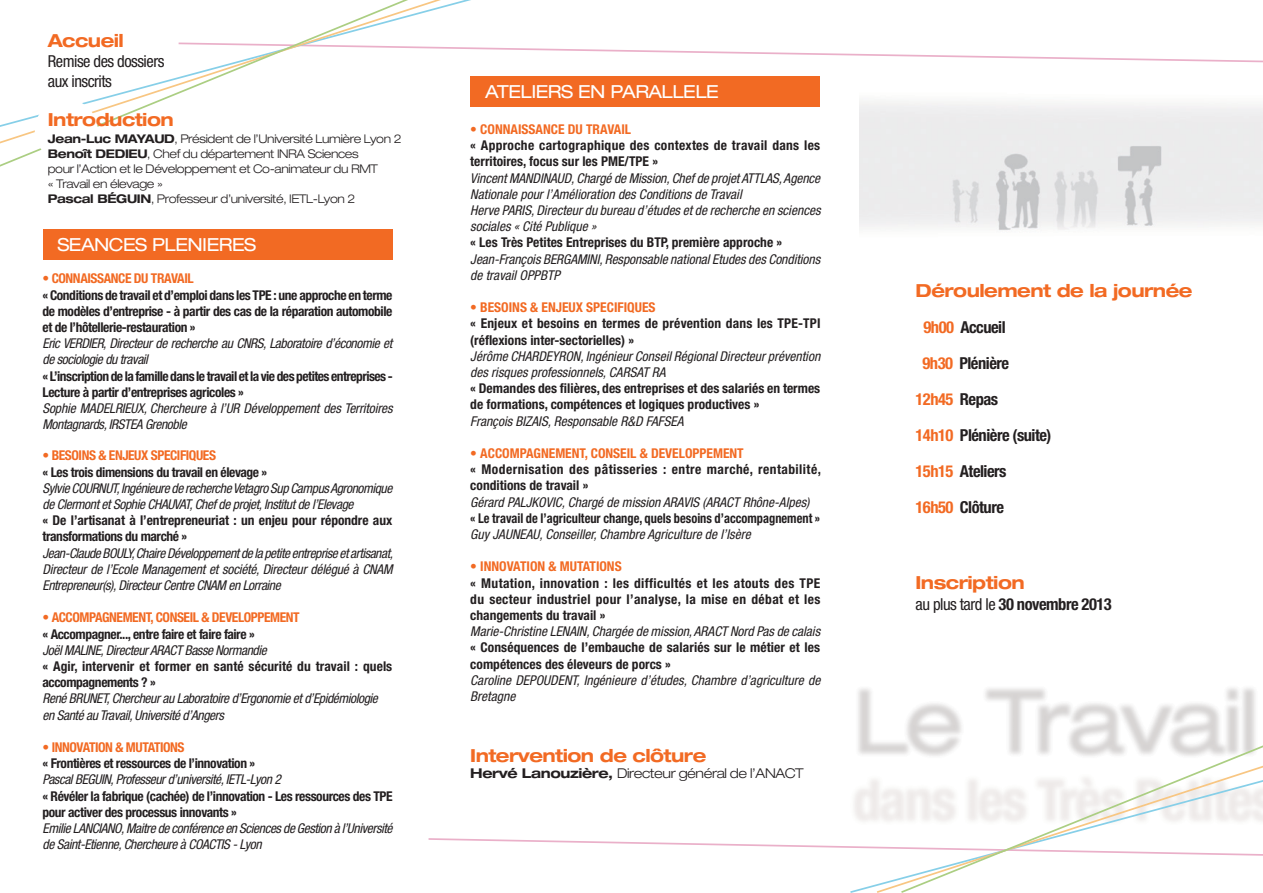
<style>
.page{position:relative;width:1263px;height:893px;background:#fff}
.page>*{position:absolute;margin:0;border:0;box-sizing:border-box;transform-origin:0 0}
.t1{font:700 expanded 18px "Helvetica Neue";letter-spacing:-.03em;color:#f26a23}
.t2{font:expanded 18px "Helvetica Neue";letter-spacing:-.03em;color:#fff}
.t3{font:700 condensed 16.5px "Helvetica Neue";letter-spacing:-.03em;color:#231f20}
.t4{font:condensed 16.5px/19.8px "Helvetica Neue";letter-spacing:-.03em;color:#231f20}
.t5{font:700 condensed 16.5px "Helvetica Neue";letter-spacing:-.03em;color:#f26a23}
.t6{font:700 condensed 13.5px/16.2px "Helvetica Neue";color:#231f20}
.t7{font:italic condensed 13.5px/16.2px "Helvetica Neue";letter-spacing:-.03em;color:#231f20}
.t8{font:italic condensed 13.5px/16.2px "Helvetica Neue";color:#231f20}
.t9{font:700 condensed 13.5px/16.2px "Helvetica Neue";letter-spacing:-.03em;color:#231f20}
.t10{font:700 condensed 13.5px "Helvetica Neue";letter-spacing:-.03em;color:#f26a23}
.t11{font:700 condensed 13.5px "Helvetica Neue";color:#f26a23}
.t12{font:700 condensed 13.5px/16.2px "Helvetica Neue";letter-spacing:-.04em;color:#231f20}
.t13{font:italic condensed 13.5px/16.2px "Helvetica Neue";letter-spacing:-.01em;color:#231f20}
.t14{font:700 condensed 13.5px/16.2px "Helvetica Neue";letter-spacing:.02em;color:#231f20}
.t15{font:italic condensed 13.5px/16.2px "Helvetica Neue";letter-spacing:-.005em;color:#231f20}
.t16{font:700 condensed 13.5px/16.2px "Helvetica Neue";letter-spacing:.03em;color:#231f20}
.t17{font:700 condensed 13.5px "Helvetica Neue";color:#231f20;scale:.92 1}
.t18{font:300 expanded 13.5px "Helvetica Neue";letter-spacing:-.03em;color:#231f20}
.t19{font:300 expanded 12px/15px "Helvetica Neue";letter-spacing:-.03em;color:#231f20}
.s1{font-weight:700}
.s2{color:#f26a23}
.s3{color:#231f20}
.s4{font-weight:400}
</style>
<div class="page">
<img style="left:859px;top:101px;width:404px;height:130px">
<svg style="left:856px;top:53px;width:407px;height:10px"></svg>
<svg style="left:0;top:0;width:672px;height:167px"></svg>
<div style="left:43px;top:229px;width:349px;height:31px;background:#f26a23"></div>
<div style="left:470px;top:76px;width:350px;height:31px;background:#f26a23"></div>
<svg style="left:428px;top:838px;width:420px;height:10px"></svg>
<svg style="left:848px;top:696px;width:27px;height:197px"></svg>
<svg style="left:875px;top:742px;width:24px;height:151px"></svg>
<svg style="left:899px;top:688px;width:364px;height:205px"></svg>
<div style="left:35px;top:99px;width:63px;height:63px;background:#fff;border-radius:50%"></div>
<h1 class="t1" style="left:48px;top:29px;width:78px">Accueil</h1>
<p class="t4" style="left:48px;top:51px;width:118px">Remise des dossiers aux inscrits</p>
<h1 class="t1" style="left:48px;top:109px;width:128px">Introduction</h1>
<p class="t19" style="left:48px;top:131px;width:355px"><span class="s1">Jean-Luc Mayaud</span>, Président de l’Université Lumière Lyon 2<br><span class="s1">Benoît Dedieu</span>, Chef du département INRA Sciences<br>pour l’Action et le Développement et Co-animateur du RMT<br>« Travail en élevage »<br><span class="s1">Pascal Béguin</span>, Professeur d’université, IETL-Lyon 2</p>
<h1 class="t2" style="left:57px;top:234px;width:14px">SEAN</h1>
<h1 class="t2" style="left:109px;top:234px;width:79px">CES PLENIERES</h1>
<p class="t10" style="left:43px;top:270px;width:153px">• CONNAISSANCE DU TRAVAIL</p>
<p class="t6" style="left:43px;top:286px;width:351px;text-align:justify">« Conditions de travail et d’emploi dans les TPE : une approche en terme de modèles d’entreprise - à partir des cas de la réparation automobile et de l’hôtellerie-restauration »</p>
<p class="t7" style="left:43px;top:335px;width:351px">Eric Verdier, Directeur de recherche au CNRS, Laboratoire d’économie et de sociologie du travail</p>
<p class="t12" style="left:43px;top:367px;width:352px">« L’inscription de la famille dans le travail et la vie des petites entreprises -<br>Lecture à partir d’entreprises agricoles »</p>
<p class="t13" style="left:43px;top:400px;width:351px">Sophie Madel rieux, Chercheure à l’UR Développement des Territoires<br>Montagnards, IRSTEA Grenoble</p>
<p class="t10" style="left:43px;top:447px;width:175px">• BESOINS &amp; ENJEUX SPECIFIQUES</p>
<p class="t9" style="left:43px;top:463px;width:226px">« Les trois dimensions du travail en élevage »</p>
<p class="t7" style="left:43px;top:480px;width:351px">Sylvie Cournut, Ingénieure de recherche Vetagro Sup Campus Agronomique de Clermont et Sophie Chauvat, Chef de projet, Institut de l’Elevage</p>
<p class="t6" style="left:43px;top:512px;width:351px">« De l’artisanat à l’entrepreneuriat : un enjeu pour répondre aux transformations du marché »</p>
<p class="t7" style="left:43px;top:545px;width:352px;text-align:justify">Jean-Claude Bouly, Chaire Développement de la petite entreprise et artisanat, Directeur de l’Ecole Management et société, Directeur délégué à CNAM Entrepreneur(s), Directeur Centre CNAM en Lorraine</p>
<p class="t10" style="left:43px;top:609px;width:259px">• ACCOMPAGNEMENT, CONSEIL &amp; DEVELOPPEMENT</p>
<p class="t9" style="left:43px;top:625px;width:214px">« Accompagner..., entre faire et faire faire »</p>
<p class="t7" style="left:43px;top:642px;width:226px">Joël Mal ine, DirecteurARA CT Basse Normandie</p>
<p class="t6" style="left:43px;top:658px;width:351px">« Agir, intervenir et former en santé sécurité du travail : quels accompagnements ? »</p>
<p class="t7" style="left:43px;top:690px;width:337px">René Brunet, Chercheur au Laboratoire d’Ergonomie et d’Epidémiologie en Santé au Travail, Université d’Angers</p>
<p class="t10" style="left:43px;top:739px;width:144px">• INNOVATION &amp; MUTATIONS</p>
<p class="t9" style="left:43px;top:755px;width:214px">« Frontières et ressources de l’innovation »</p>
<p class="t7" style="left:43px;top:771px;width:240px">Pascal BEGUIN, Professeur d’université, IETL-Lyon 2</p>
<p class="t9" style="left:43px;top:787px;width:351px">« Révéler la fabrique (cachée) de l’innovation - Les ressources des TPE pour activer des processus innovants »</p>
<p class="t7" style="left:43px;top:820px;width:351px">Emilie Lanciano, Maitre de conférence en Sciences de Gestion à l’Université de Saint-Etienne, Chercheure à COA CTIS - Lyon</p>
<h1 class="t2" style="left:485px;top:81px;width:235px">ATELIERS EN PARALLELE</h1>
<p class="t11" style="left:470px;top:121px;width:162px">• CONNAISSANCE DU TRAVAIL</p>
<p class="t14" style="left:470px;top:137px;width:351px">« Approche cartographique des contextes de travail dans les territoires, focus sur les PME/TPE »</p>
<p class="t8" style="left:470px;top:170px;width:352px">Vincent Mandinaud, Chargé de Mission, Chef de projet ATTLAS, Agence Nationale pour l’Amélioration des Conditions de Travail<br>Herve PARIS, Directeur du bureau d’études et de recherche en sciences sociales « Cité Publique »</p>
<p class="t6" style="left:470px;top:234px;width:313px">« Les Très Petites Entreprises du BTP, première approche »</p>
<p class="t15" style="left:470px;top:251px;width:351px">Jean-François Bergamini, Responsable national Etudes des Conditions de travail OPPBTP</p>
<p class="t11" style="left:470px;top:299px;width:187px">• BESOINS &amp; ENJEUX SPECIFIQUES</p>
<p class="t6" style="left:470px;top:315px;width:350px">« Enjeux et besoins en termes de prévention dans les TPE-TPI (réflexions inter-sectorielles) »</p>
<p class="t8" style="left:470px;top:348px;width:351px">Jérôme Chardeyron, Ingénieur Conseil Régional Directeur prévention des risques professionnels, CARSAT RA</p>
<p class="t6" style="left:470px;top:380px;width:351px">« Demandes des filières, des entreprises et des salariés en termes de formations, compétences et logiques productives »</p>
<p class="t8" style="left:470px;top:413px;width:215px">François Bizais, Responsable R&amp;D FAFSEA</p>
<p class="t11" style="left:470px;top:445px;width:275px">• ACCOMPAGNEMENT, CONSEIL &amp; DEVELOPPEMENT</p>
<p class="t16" style="left:470px;top:461px;width:352px">« Modernisation des pâtisseries : entre marché, rentabilité, conditions de travail »</p>
<p class="t8" style="left:470px;top:494px;width:341px">Gérard Paljkovic, Chargé de mission ARA VIS (ARA CT Rhône-Alpes)</p>
<p class="t17" style="left:470px;top:510px;width:382px">« Le travail de l’agriculteur change, quels besoins d’accompagnement »</p>
<p class="t8" style="left:470px;top:526px;width:282px">Guy Jauneau, Conseiller, Chambre Agriculture de l’Isère</p>
<p class="t11" style="left:470px;top:558px;width:153px">• INNOVATION &amp; MUTATIONS</p>
<p class="t6" style="left:470px;top:574px;width:352px;text-align:justify">« M utation, innovation : les difficultés et les atouts des TPE du secteur industriel pour l’analyse, la mise en débat et les changements du travail »</p>
<p class="t8" style="left:470px;top:623px;width:351px">Marie-Christine Lenain, Chargée de mission, ARA CT Nord Pas de calais</p>
<p class="t6" style="left:470px;top:639px;width:351px">« Conséquences de l’embauche de salariés sur le métier et les compétences des éleveurs de porcs »</p>
<p class="t8" style="left:470px;top:672px;width:351px">Caroline Depoudent, Ingénieure d’études, Chambre d’agriculture de<br>Bretagne</p>
<h1 class="t1" style="left:470px;top:744px;width:237px">Intervention de clôture</h1>
<p class="t18" style="left:470px;top:765px;width:335px"><span class="s1">Hervé Lanouzière,</span> Directeur général de l’ANACT</p>
<h1 class="t1" style="left:915px;top:279px;width:278px">Déroulement de la journée</h1>
<p class="t3" style="left:923px;top:317px;width:84px"><span class="s2">9h00</span> Accueil</p>
<p class="t3" style="left:922px;top:353px;width:88px"><span class="s2">9h30</span> Plénière</p>
<p class="t5" style="left:915px;top:389px;width:84px">12h45 <span class="s3">Repas</span></p>
<p class="t3" style="left:915px;top:425px;width:137px"><span class="s2">14h10</span> Plénière (suite)</p>
<p class="t3" style="left:915px;top:461px;width:92px"><span class="s2">15h15</span> Ateliers</p>
<p class="t3" style="left:915px;top:497px;width:90px"><span class="s2">16h50</span> Clôture</p>
<h1 class="t1" style="left:915px;top:571px;width:111px">Inscription</h1>
<p class="t3" style="left:915px;top:594px;width:198px"><span class="s4">au plus tard le</span> 30 novembre 2013</p>
</div>
